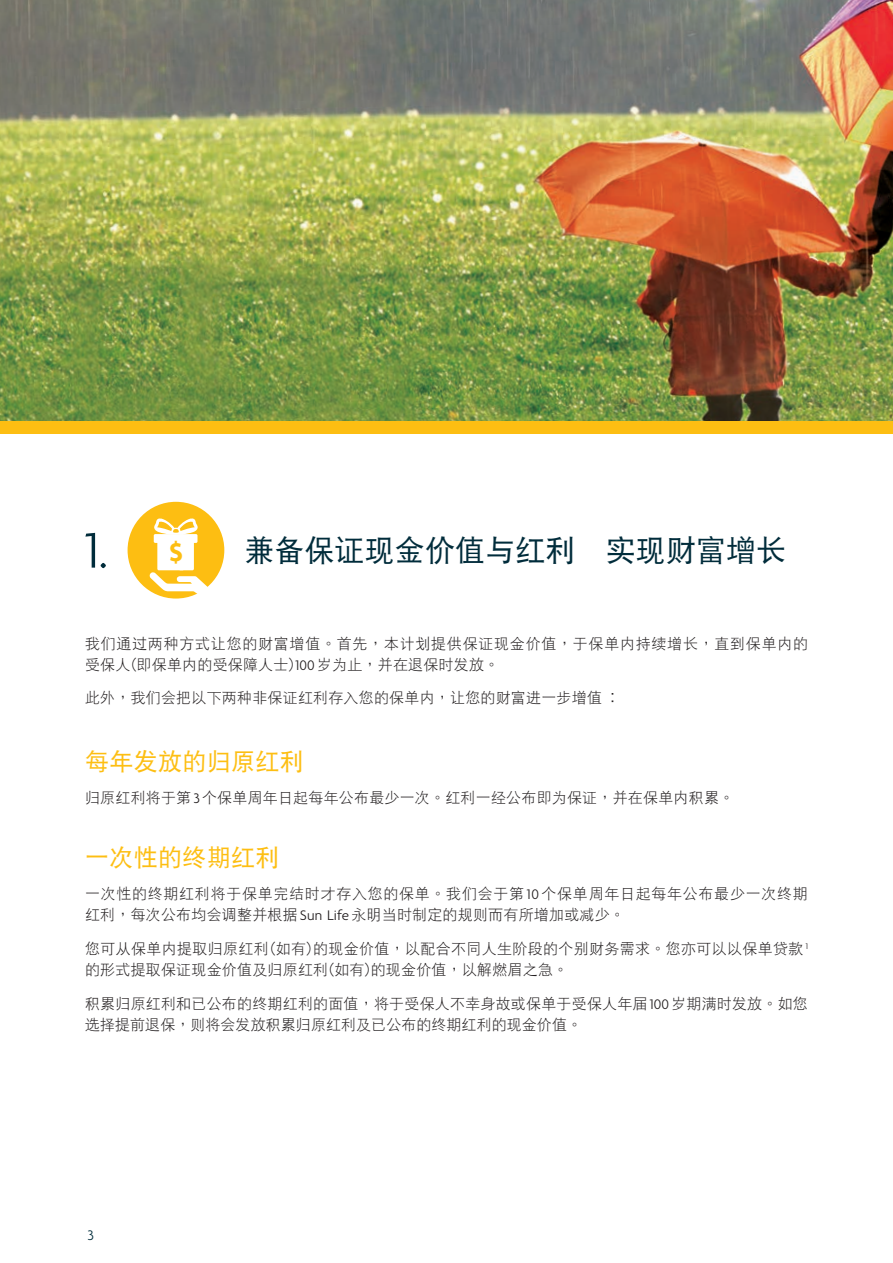
<style>
.page{position:relative;width:893px;height:1263px;background:#fff}
.page>*{position:absolute;margin:0;border:0;box-sizing:border-box;transform-origin:0 0}
.t1{font:300 54px "Agenda";color:#002c3b}
._01_Heading_1{font:30px "DF Hei GB5 HK W5";letter-spacing:.005em;color:#002c3b}
.t2{font:700 27.45px "Agenda";color:#fdbe12}
._01_Heading_1-2{font:24px "DF Hei GB5 HK W5";letter-spacing:.015em;color:#fdbe12}
._00_Body_text{font:15px/21px "DF Hei GB5 HK W3";letter-spacing:.015em;color:#231f20}
._00_Body_text-2{font:15px/21px "DF Hei GB5 HK W3";letter-spacing:.045em;color:#231f20}
._00_Body_text-3{font:15px/21px "DF Hei GB5 HK W3";letter-spacing:.05em;color:#231f20}
.t3{font:300 15px "Agenda";color:#002c3b}
.s1{font-family:"Agenda";font-weight:300}
</style>
<div class="page">
<img style="left:0;top:0;width:893px;height:421px">
<div style="left:0;top:421px;width:893px;height:12px;background:#fdbe12"></div>
<div style="left:128px;top:502px;width:96px;height:96px;background:#fdbe12;border-radius:50%"></div>
<svg style="left:149px;top:518px;width:59px;height:78px"></svg>
<p class="t1" style="left:85px;top:521px;width:25px">1.</p>
<p class="t2" style="left:170px;top:537px;width:15px">$</p>
<p class="_01_Heading_1" style="left:244px;top:534px;width:543px">兼備保證現金價值與紅利 實現財富增長</p>
<p class="_00_Body_text-3" style="left:85px;top:632px;width:725px">我們通過兩種方式讓您的財富增值。首先，本計劃提供保證現金價值，於保單內持續增長，直到保單內的受保人(即保單內的受保障人士)<span class="s1">100</span>歲為止，並在退保時發放。</p>
<p class="_00_Body_text" style="left:85px;top:687px;width:537px">此外，我們會把以下兩種非保證紅利存入您的保單內，讓您的財富進一步增值 ︰</p>
<p class="_01_Heading_1-2" style="left:85px;top:748px;width:220px">每年發放的歸原紅利</p>
<p class="_00_Body_text" style="left:85px;top:787px;width:651px">歸原紅利將於第<span class="s1">3</span>個保單週年日起每年公佈最少一次。紅利一經公佈即為保證，並在保單內積累。</p>
<p class="_01_Heading_1-2" style="left:85px;top:844px;width:196px">一次性的終期紅利</p>
<p class="_00_Body_text-2" style="left:85px;top:883px;width:724px">一次性的終期紅利將於保單完結時才存入您的保單。我們會於第 <span class="s1">10</span> 個保單週年日起每年公佈最少一次終期紅利，每次公佈均會調整並根據<span class="s1">Sun Life</span>永明當時制定的規則而有所增加或減少。</p>
<p class="_00_Body_text" style="left:85px;top:938px;width:724px">您可從保單內提取歸原紅利(如有)的現金價值，以配合不同人生階段的個別財務需求。您亦可以以保單貸款 <sup>1</sup>的形式提取保證現金價值及歸原紅利(如有)的現金價值，以解燃眉之急。</p>
<p class="_00_Body_text" style="left:85px;top:992px;width:724px">積累歸原紅利和已公佈的終期紅利的面值，將於受保人不幸身故或保單于受保人年屆<span class="s1">100</span>歲期滿時發放。如您選擇提前退保，則將會發放積累歸原紅利及已公佈的終期紅利的現金價值。</p>
<p class="t3" style="left:87px;top:1227px;width:8px">3</p>
</div>
